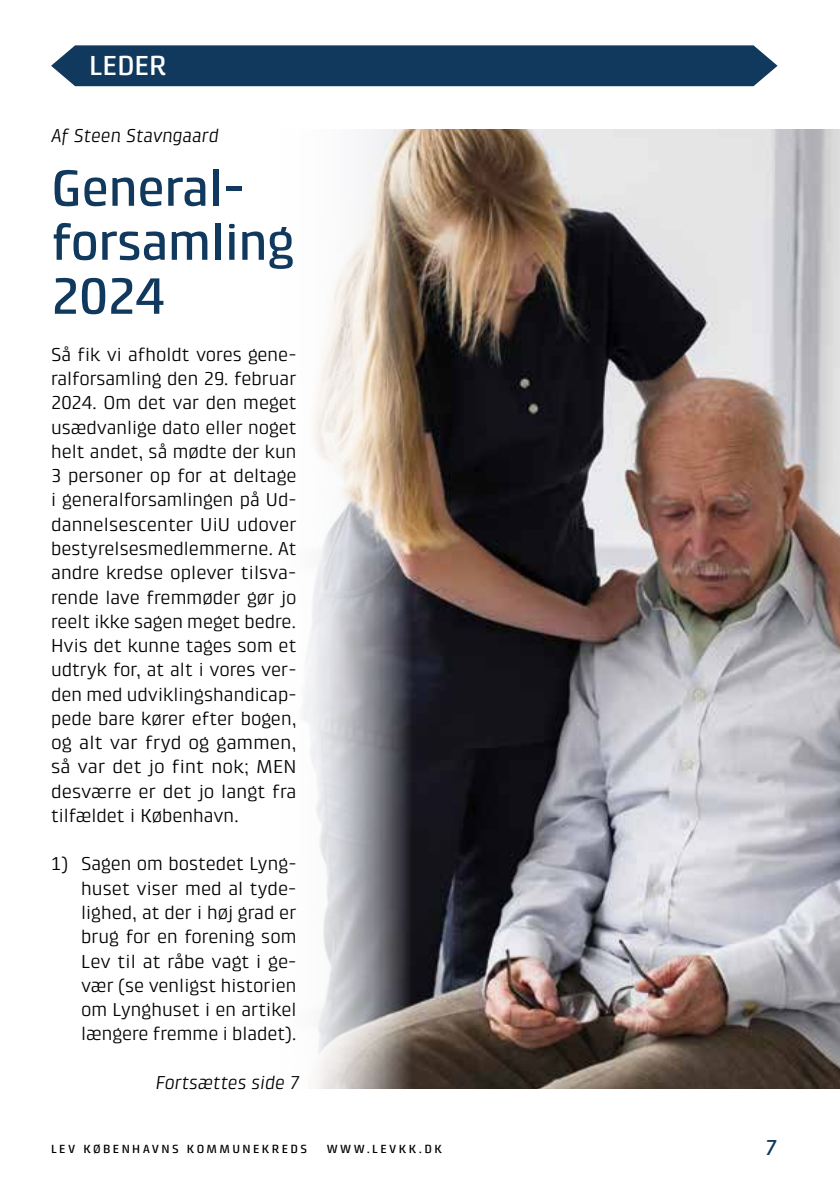
<style>
.page{position:relative;width:840px;height:1191px;background:#fff}
.page>*{position:absolute;margin:0;border:0;box-sizing:border-box;transform-origin:0 0}
.t1{font:500 52px/54px "Klint Std";letter-spacing:-.01em;color:#10395d}
.t2{font:500 28px "Klint Std";letter-spacing:-.01em;color:#fff}
.t3{font:italic 500 22px "Klint Std";color:#10395d}
.t4{font:19px/24.2px "Klint Std";color:#000;text-align:justify}
.t5{font:italic 19px "Klint Std";color:#000}
.t6{font:500 12px "Klint Std";letter-spacing:.2em;color:#000}
</style>
<div class="page">
<div style="left:51px;top:45px;width:726px;height:41px;background:#10395d"></div>
<img style="left:303px;top:129px;width:536px;height:960px">
<h2 class="t2" style="left:89px;top:50px;width:79px">LEDER</h2>
<p class="t5" style="left:51px;top:125px;width:169px">Af Steen Stavngaard</p>
<h1 class="t1" style="left:51px;top:161px;width:245px">General&shy;forsamling<br>2024</h1>
<p class="t4" style="left:51px;top:342px;width:247px">Så fik vi afholdt vores gene&shy;ralforsamling den 29. februar 2024. Om det var den meget usædvanlige dato eller noget helt andet, så mødte der kun 3 personer op for at deltage i generalforsamlingen på Ud&shy;dannelsescenter UiU udover bestyrelsesmedlemmerne. At andre kredse oplever tilsva&shy;rende lave fremmøder gør jo reelt ikke sagen meget bedre.<br>Hvis det kunne tages som et udtryk for, at alt i vores ver&shy;den med udviklingshandicap&shy;pede bare kører efter bogen, og alt var fryd og gammen, så var det jo fint nok; MEN desværre er det jo langt fra tilfældet i København.</p>
<p class="t4" style="left:81px;top:852px;width:217px;text-indent:-30px">1) Sagen om bostedet Lyng&shy;huset viser med al tyde&shy;lighed, at der i høj grad er brug for en forening som Lev til at råbe vagt i ge&shy;vær (se venligst historien om Lynghuset i en artikel længere fremme i bladet).</p>
<p class="t5" style="left:156px;top:1071px;width:146px">Fortsættes side 7</p>
<p class="t6" style="left:51px;top:1142px;width:257px">LEV KØBENHAVNS KOMMUNEKREDS</p>
<p class="t6" style="left:326px;top:1142px;width:117px">WWW.LEVKK.DK</p>
<p class="t3" style="left:765px;top:1135px;width:14px">7</p>
</div>
